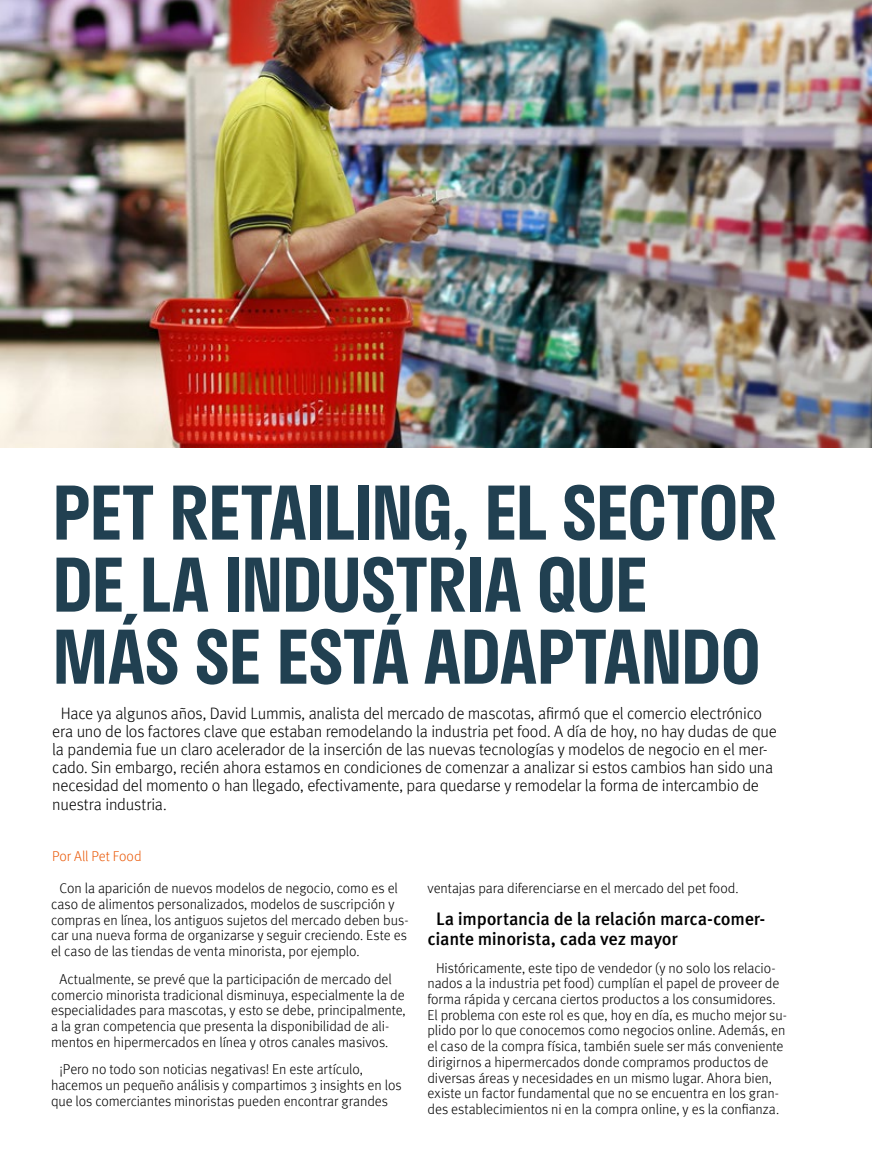
<style>
.page{position:relative;width:872px;height:1170px;background:#fff}
.page>*{position:absolute;margin:0;border:0;box-sizing:border-box;transform-origin:0 0}
.t1{font:600 72px/72px "Stratos";letter-spacing:-.015em;color:#214051}
.t2{font:500 18px/19.8px "Meta Pro";letter-spacing:-.015em;color:#000}
.t3{font:300 16.5px/18.1px "Meta Pro";letter-spacing:-.015em;color:#000}
.t4{font:300 14.25px/15.8px "Meta Pro";letter-spacing:-.005em;color:#000}
.t5{font:300 14.25px "Meta Pro";color:#ea5b0b}
</style>
<div class="page">
<img style="left:0;top:0;width:872px;height:448px">
<h1 class="t1" style="left:52px;top:474px;width:726px">PET RETAILING, EL SECTOR<br>DE LA INDUSTRIA QUE<br>MÁS SE ESTÁ ADAPTANDO</h1>
<p class="t3" style="left:52px;top:703px;width:726px;text-indent:8px">Hace ya algunos años, David Lummis, analista del mercado de mascotas, afirmó que el comercio electrónico era uno de los factores clave que estaban remodelando la industria pet food. A día de hoy, no hay dudas de que la pandemia fue un claro acelerador de la inserción de las nuevas tecnologías y modelos de negocio en el mer&shy;cado. Sin embargo, recién ahora estamos en condiciones de comenzar a analizar si estos cambios han sido una necesidad del momento o han llegado, efectivamente, para quedarse y remodelar la forma de intercambio de nuestra industria.</p>
<p class="t5" style="left:52px;top:846px;width:91px">Por All Pet Food</p>
<p class="t4" style="left:51px;top:879px;width:359px;text-indent:9px">Con la aparición de nuevos modelos de negocio, como es el caso de alimentos personalizados, modelos de suscripción y compras en línea, los antiguos sujetos del mercado deben bus&shy;car una nueva forma de organizarse y seguir creciendo. Este es el caso de las tiendas de venta minorista, por ejemplo.</p>
<p class="t4" style="left:51px;top:970px;width:356px;text-indent:9px">Actualmente, se prevé que la participación de mercado del comercio minorista tradicional disminuya, especialmente la de especialidades para mascotas, y esto se debe, principalmente, a la gran competencia que presenta la disponibilidad de ali&shy;mentos en hipermercados en línea y otros canales masivos.</p>
<p class="t4" style="left:51px;top:1060px;width:352px;text-indent:9px">¡Pero no todo son noticias negativas! En este artículo, hacemos un pequeño análisis y compartimos 3 insights en los que los comerciantes minoristas pueden encontrar grandes</p>
<p class="t4" style="left:427px;top:879px;width:312px">ventajas para diferenciarse en el mercado del pet food.</p>
<p class="t2" style="left:427px;top:907px;width:339px;text-indent:9px">La importancia de la relación marca-comer&shy;ciante minorista, cada vez mayor</p>
<p class="t4" style="left:427px;top:959px;width:361px;text-indent:8px">Históricamente, este tipo de vendedor (y no solo los relacio&shy;nados a la industria pet food) cumplían el papel de proveer de forma rápida y cercana ciertos productos a los consumidores.<br>El problema con este rol es que, hoy en día, es mucho mejor su&shy;plido por lo que conocemos como negocios online. Además, en el caso de la compra física, también suele ser más conveniente dirigirnos a hipermercados donde compramos productos de diversas áreas y necesidades en un mismo lugar. Ahora bien, existe un factor fundamental que no se encuentra en los gran&shy;des establecimientos ni en la compra online, y es la confianza.</p>
</div>
